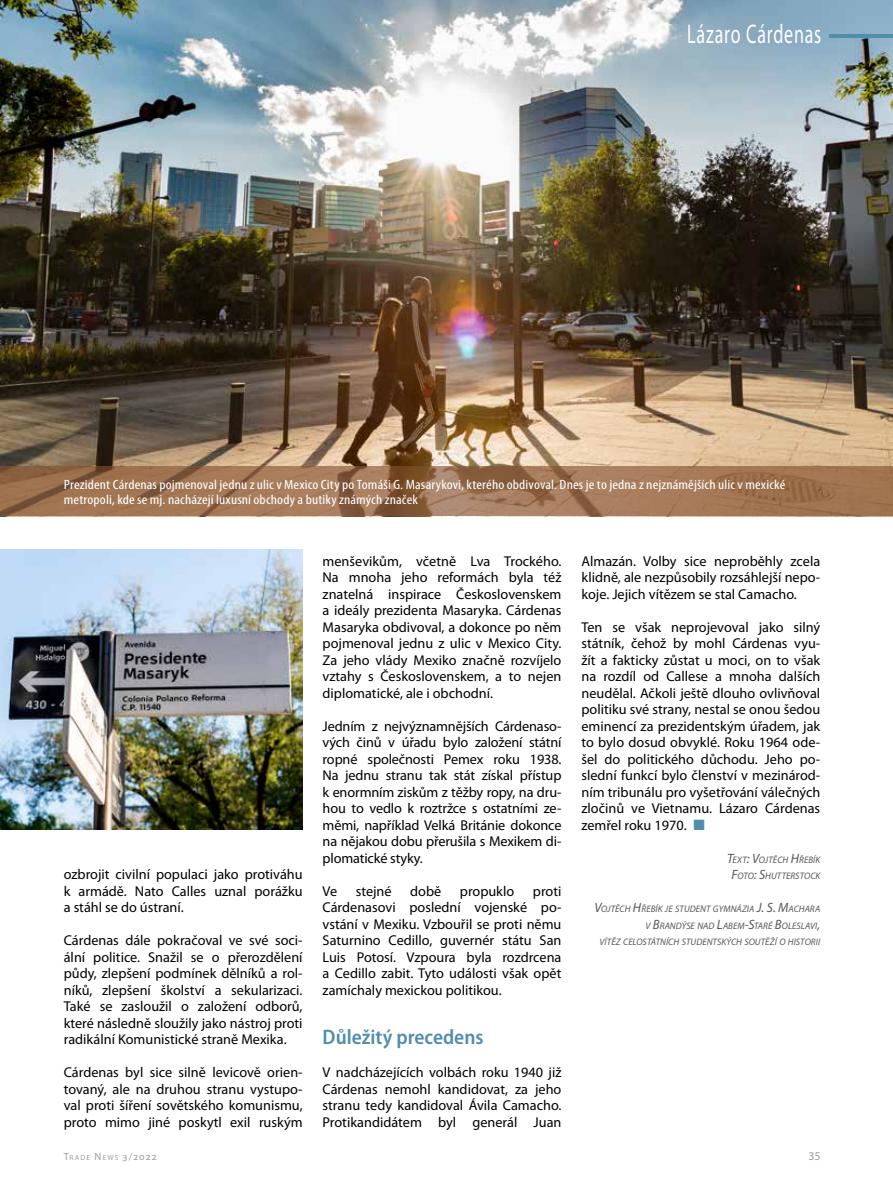
<style>
.page{position:relative;width:893px;height:1191px;background:#fff}
.page>*{position:absolute;margin:0;border:0;box-sizing:border-box;transform-origin:0 0}
.t1{font:27px "Myriad Pro";letter-spacing:.04em;color:#fff;scale:.67 1}
.t2{font:600 semi-condensed 21px "Myriad Pro";color:#528daa}
.t3{font:14.25px/16.5px "Myriad Pro";color:#000;text-align:justify}
.t4{font:condensed 13.5px/15px "Myriad Pro";letter-spacing:.01em;color:#fff;scale:1.15 1}
.t5{font:12px "Myriad Pro";color:#9d9d9c}
.t6{font:italic 9.45px/16.5px "Myriad Pro";letter-spacing:.005em;color:#575756;text-align:center}
.t7{font:7.35px "Myriad Pro";letter-spacing:.165em;color:#9d9d9c}
.s1{font-size:13.5px}
.s2{font-size:10.5px}
</style>
<div class="page">
<img style="left:0;top:0;width:893px;height:466px">
<img style="left:0;top:549px;width:303px;height:281px">
<hr style="left:829px;top:34px;width:64px;height:3px;background:#528daa">
<svg style="left:0;top:466px;width:893px;height:50px;background:#9d7252"></svg>
<h1 class="t1" style="left:687px;top:17px;width:201px">Lázaro Cárdenas</h1>
<p class="t4" style="left:64px;top:477px;width:629px">Prezident Cárdenas pojmenoval jednu z ulic v Mexico City po Tomáši G. Masarykovi, kterého obdivoval. Dnes je to jedna z nejznámějších ulic v mexické metropoli, kde se mj. nacházejí luxusní obchody a butiky známých značek</p>
<p class="t3" style="left:64px;top:866px;width:240px">ozbrojit civilní populaci jako protiváhu k armádě. Nato Calles uznal porážku a stáhl se do ústraní.</p>
<p class="t3" style="left:64px;top:932px;width:240px">Cárdenas dále pokračoval ve své soci&shy;ální politice. Snažil se o přerozdělení půdy, zlepšení podmínek dělníků a rol&shy;níků, zlepšení školství a sekularizaci.<br>Také se zasloužil o založení odborů, které následně sloužily jako nástroj proti radikální Komunistické straně Mexika.</p>
<p class="t3" style="left:64px;top:1064px;width:240px">Cárdenas byl sice silně levicově orien&shy;tovaný, ale na druhou stranu vystupo&shy;val proti šíření sovětského komunismu, proto mimo jiné poskytl exil ruským</p>
<p class="t3" style="left:323px;top:552px;width:240px">menševikům, včetně Lva Trockého.<br>Na mnoha jeho reformách byla též znatelná inspirace Československem a ideály prezidenta Masaryka. Cárdenas Masaryka obdivoval, a dokonce po něm pojmenoval jednu z ulic v Mexico City.<br>Za jeho vlády Mexiko značně rozvíjelo vztahy s Československem, a to nejen diplomatické, ale i obchodní.</p>
<p class="t3" style="left:323px;top:717px;width:240px">Jedním z nejvýznamnějších Cárdenaso&shy;vých činů v úřadu bylo založení státní ropné společnosti Pemex roku 1938.<br>Na jednu stranu tak stát získal přístup k enormním ziskům z těžby ropy, na dru&shy;hou to vedlo k roztržce s ostatními ze&shy;měmi, například Velká Británie dokonce na nějakou dobu přerušila s Mexikem di&shy;plomatické styky.</p>
<p class="t3" style="left:323px;top:882px;width:16px">Ve</p>
<p class="t3" style="left:356px;top:882px;width:37px">stejné</p>
<p class="t3" style="left:410px;top:882px;width:33px">době</p>
<p class="t3" style="left:460px;top:882px;width:56px">propuklo</p>
<p class="t3" style="left:323px;top:882px;width:240px;text-indent:210px">proti Cárdenasovi poslední vojenské po&shy;vstání v Mexiku. Vzbouřil se proti němu Saturnino Cedillo, guvernér státu San Luis Potosí. Vzpoura byla rozdrcena a Cedillo zabit. Tyto události však opět zamíchaly mexickou politikou.</p>
<h2 class="t2" style="left:323px;top:1023px;width:162px">Důležitý precedens</h2>
<p class="t3" style="left:323px;top:1064px;width:240px">V nadcházejících volbách roku 1940 již Cárdenas nemohl kandidovat, za jeho stranu tedy kandidoval Ávila Camacho.<br>Protikandidátem byl generál Juan</p>
<p class="t3" style="left:581px;top:552px;width:240px">Almazán. Volby sice neproběhly zcela klidně, ale nezpůsobily rozsáhlejší nepo&shy;koje. Jejich vítězem se stal Camacho.</p>
<p class="t3" style="left:581px;top:618px;width:240px">Ten se však neprojevoval jako silný státník, čehož by mohl Cárdenas vyu&shy;žít a fakticky zůstat u moci, on to však na rozdíl od Callese a mnoha dalších neudělal. Ačkoli ještě dlouho ovlivňoval politiku své strany, nestal se onou šedou eminencí za prezidentským úřadem, jak to bylo dosud obvyklé. Roku 1964 ode&shy;šel do politického důchodu. Jeho po&shy;slední funkcí bylo členství v mezinárod&shy;ním tribunálu pro vyšetřování válečných zločinů ve Vietnamu. Lázaro Cárdenas zemřel roku 1970.</p>
<p class="t6" style="left:727px;top:851px;width:95px"><span class="s1">T</span>EXT<span class="s1">: V</span>OJTĚCH <span class="s1">H</span>ŘEBÍK<br><span class="s1">F</span>OTO<span class="s1">: S</span>HUTTERS TOCK</p>
<p class="t6" style="left:594px;top:900px;width:227px;text-align:right"><span class="s1">V</span>OJTĚCH <span class="s1">H</span>ŘEBÍK JE STUDENT GYMNÁZIA <span class="s1">J. S. M</span>ACHARA<br>V <span class="s1">B</span>RANDÝSE NAD <span class="s1">L</span>ABEM<span class="s1">-S</span>TARÉ <span class="s1">B</span>OLESLAVI<span class="s1">,<br></span>VÍTĚZ CELOS TÁTNÍCH STUDENTSKÝCH SOU TĚŽÍ O HISTOR II</p>
<p class="t7" style="left:64px;top:1152px;width:94px"><span class="s2">T</span>RADE <span class="s2">N</span>EWS <span class="s2">3/2022</span></p>
<p class="t5" style="left:809px;top:1148px;width:14px">35</p>
</div>
